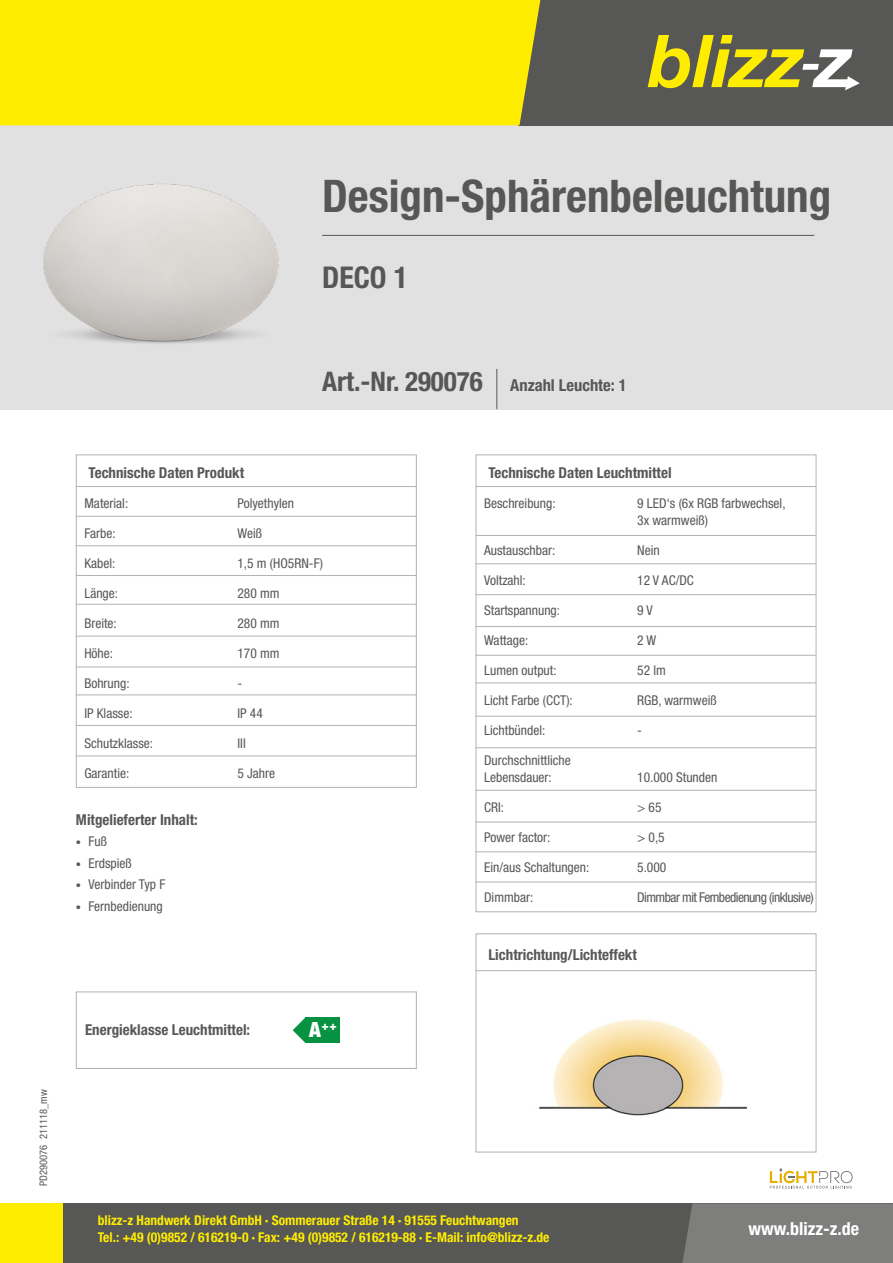
<style>
.page{position:relative;width:893px;height:1263px;background:#fff}
.page>*{position:absolute;margin:0;border:0;box-sizing:border-box;transform-origin:0 0}
.t1{font:700 condensed 45px "Helvetica Neue LT Pro";color:#575756}
.t2{font:700 condensed 30px "Helvetica Neue LT Pro";color:#575756}
.t3{font:700 condensed 18px "Helvetica Neue LT Pro";color:#fff}
.t4{font:700 condensed 16.5px "Helvetica Neue LT Pro";color:#575756}
.t5{font:700 condensed 15px "Helvetica Neue LT Pro";color:#575756}
.t6{font:condensed 13.5px/17.2px "Helvetica Neue LT Pro";color:#575756}
.t7{font:700 condensed 13.5px/16.5px "Helvetica Neue LT Pro";color:#ffed00}
.t8{font:condensed 13.5px "Helvetica Neue LT Pro";letter-spacing:-.04em;color:#575756}
.t9{font:900 condensed 12.3px "Helvetica Neue LT Pro";color:#fff}
.t10{font:condensed 10.5px "Helvetica Neue LT Pro";color:#575756}
.s1{font-size:27px}
.s2{font-size:10.5px}
.s3{font-size:21px}
</style>
<div class="page">
<div style="left:76px;top:454px;width:341px;height:334px;border:1px solid #b3b2b2"></div>
<div style="left:476px;top:933px;width:340px;height:219px;border:1px solid #b3b2b2"></div>
<div style="left:0;top:100px;width:893px;height:309px;background:#e1e1e1"></div>
<div style="left:518px;top:0;width:375px;height:125px;background:#575756"></div>
<div style="left:0;top:0;width:540px;height:125px;background:#ffed00"></div>
<svg style="left:648px;top:35px;width:212px;height:55px"></svg>
<hr style="left:496px;top:369px;width:1px;height:40px;background:#575756">
<hr style="left:76px;top:666px;width:340px;height:1px;background:#b3b2b2">
<hr style="left:76px;top:694px;width:340px;height:1px;background:#b3b2b2">
<hr style="left:76px;top:725px;width:340px;height:1px;background:#b3b2b2">
<hr style="left:76px;top:636px;width:340px;height:1px;background:#b3b2b2">
<hr style="left:76px;top:486px;width:340px;height:1px;background:#b3b2b2">
<hr style="left:76px;top:516px;width:340px;height:1px;background:#b3b2b2">
<hr style="left:76px;top:545px;width:340px;height:1px;background:#b3b2b2">
<hr style="left:76px;top:575px;width:340px;height:1px;background:#b3b2b2">
<hr style="left:76px;top:604px;width:340px;height:1px;background:#b3b2b2">
<div style="left:63px;top:1203px;width:830px;height:60px;background:#575756"></div>
<div style="left:682px;top:1203px;width:211px;height:60px;background:#7e7e7d"></div>
<div style="left:0;top:1203px;width:63px;height:60px;background:#ffed00"></div>
<div style="left:476px;top:454px;width:340px;height:458px;border:1px solid #b3b2b2"></div>
<hr style="left:476px;top:682px;width:340px;height:1px;background:#b3b2b2">
<hr style="left:476px;top:716px;width:340px;height:1px;background:#b3b2b2">
<hr style="left:476px;top:747px;width:340px;height:1px;background:#b3b2b2">
<hr style="left:476px;top:790px;width:340px;height:1px;background:#b3b2b2">
<hr style="left:476px;top:822px;width:340px;height:1px;background:#b3b2b2">
<hr style="left:476px;top:851px;width:340px;height:1px;background:#b3b2b2">
<hr style="left:476px;top:882px;width:340px;height:1px;background:#b3b2b2">
<hr style="left:476px;top:655px;width:340px;height:1px;background:#b3b2b2">
<hr style="left:476px;top:486px;width:340px;height:1px;background:#b3b2b2">
<hr style="left:476px;top:535px;width:340px;height:1px;background:#b3b2b2">
<hr style="left:476px;top:563px;width:340px;height:1px;background:#b3b2b2">
<hr style="left:476px;top:594px;width:340px;height:1px;background:#b3b2b2">
<hr style="left:476px;top:626px;width:340px;height:1px;background:#b3b2b2">
<div style="left:76px;top:991px;width:341px;height:78px;border:1px solid #b3b2b2"></div>
<hr style="left:76px;top:1068px;width:340px;height:1px;background:#b3b2b2">
<hr style="left:476px;top:970px;width:340px;height:1px;background:#b3b2b2">
<hr style="left:322px;top:235px;width:492px;height:1px;background:#575756">
<img style="left:539px;top:1020px;width:209px;height:96px">
<svg style="left:770px;top:1168px;width:83px;height:20px"></svg>
<hr style="left:77px;top:755px;width:340px;height:1px;background:#b3b2b2">
<svg style="left:293px;top:1018px;width:12px;height:25px"></svg>
<div style="left:305px;top:1017px;width:35px;height:26px;background:#069241"></div>
<img style="left:43px;top:184px;width:236px;height:160px">
<h1 class="t1" style="left:322px;top:169px;width:511px">Design-Sphärenbeleuchtung</h1>
<h2 class="t2" style="left:322px;top:259px;width:88px">DECO 1</h2>
<p class="t4" style="left:322px;top:375px;width:306px"><span class="s1">Art.-Nr. 290076</span> Anzahl Leuchte: 1</p>
<p class="t10" style="left:37px;top:1185px;width:98px;rotate:-90deg">PD290076 211118_mw</p>
<p class="t5" style="left:89px;top:463px;width:157px">Technische Daten Produkt</p>
<p class="t6" style="left:84px;top:494px;width:45px">Material:</p>
<p class="t6" style="left:237px;top:494px;width:58px">Polyethylen</p>
<p class="t6" style="left:84px;top:524px;width:33px">Farbe:</p>
<p class="t6" style="left:237px;top:524px;width:26px">Weiß</p>
<p class="t6" style="left:84px;top:554px;width:32px">Kabel:</p>
<p class="t6" style="left:237px;top:554px;width:87px">1,5 m (HO5RN-F)</p>
<p class="t6" style="left:84px;top:584px;width:35px">Länge:</p>
<p class="t6" style="left:237px;top:584px;width:44px">280 mm</p>
<p class="t6" style="left:84px;top:614px;width:34px">Breite:</p>
<p class="t6" style="left:237px;top:614px;width:44px">280 mm</p>
<p class="t6" style="left:84px;top:644px;width:30px">Höhe:</p>
<p class="t6" style="left:237px;top:644px;width:44px">170 mm</p>
<p class="t6" style="left:84px;top:674px;width:47px">Bohrung:</p>
<p class="t6" style="left:237px;top:674px;width:6px">-</p>
<p class="t6" style="left:84px;top:704px;width:50px">IP Klasse:</p>
<p class="t6" style="left:237px;top:704px;width:27px">IP 44</p>
<p class="t6" style="left:84px;top:734px;width:70px">Schutzklasse:</p>
<p class="t6" style="left:237px;top:734px;width:10px">III</p>
<p class="t6" style="left:84px;top:764px;width:46px">Garantie:</p>
<p class="t6" style="left:237px;top:764px;width:39px">5 Jahre</p>
<p class="t5" style="left:76px;top:810px;width:123px">Mitgelieferter Inhalt:</p>
<p class="t6" style="left:76px;top:833px;width:33px"><span class="s2">•</span> Fuß</p>
<p class="t6" style="left:76px;top:854px;width:57px"><span class="s2">•</span> Erdspieß</p>
<p class="t6" style="left:76px;top:876px;width:91px"><span class="s2">•</span> Verbinder Typ F</p>
<p class="t6" style="left:76px;top:897px;width:88px"><span class="s2">•</span> Fernbedienung</p>
<p class="t5" style="left:85px;top:1021px;width:167px">Energieklasse Leuchtmittel:</p>
<p class="t9" style="left:309px;top:1019px;width:29px"><span class="s3">A</span>++</p>
<p class="t5" style="left:488px;top:463px;width:185px">Technische Daten Leuchtmittel</p>
<p class="t6" style="left:484px;top:494px;width:73px">Beschreibung:</p>
<p class="t6" style="left:637px;top:494px;width:150px">9 LED‘s (6x RGB farbwechsel,<br>3x warmweiß)</p>
<p class="t6" style="left:484px;top:541px;width:73px">Austauschbar:</p>
<p class="t6" style="left:637px;top:541px;width:24px">Nein</p>
<p class="t6" style="left:484px;top:571px;width:43px">Voltzahl:</p>
<p class="t6" style="left:637px;top:571px;width:58px">12 V AC/DC</p>
<p class="t6" style="left:484px;top:601px;width:77px">Startspannung:</p>
<p class="t6" style="left:637px;top:601px;width:17px">9 V</p>
<p class="t6" style="left:484px;top:631px;width:46px">Wattage:</p>
<p class="t6" style="left:637px;top:631px;width:20px">2 W</p>
<p class="t6" style="left:484px;top:661px;width:74px">Lumen output:</p>
<p class="t6" style="left:637px;top:661px;width:30px">52 lm</p>
<p class="t6" style="left:484px;top:691px;width:90px">Licht Farbe (CCT):</p>
<p class="t6" style="left:637px;top:691px;width:81px">RGB, warmweiß</p>
<p class="t6" style="left:484px;top:721px;width:63px">Lichtbündel:</p>
<p class="t6" style="left:637px;top:721px;width:6px">-</p>
<p class="t6" style="left:484px;top:751px;width:88px">Durchschnittliche<br>Lebensdauer:</p>
<p class="t6" style="left:637px;top:769px;width:82px">10.000 Stunden</p>
<p class="t6" style="left:484px;top:799px;width:22px">CRI:</p>
<p class="t6" style="left:637px;top:799px;width:26px">&gt; 65</p>
<p class="t6" style="left:484px;top:829px;width:68px">Power factor:</p>
<p class="t6" style="left:637px;top:829px;width:29px">&gt; 0,5</p>
<p class="t6" style="left:484px;top:859px;width:107px">Ein/aus Schaltungen:</p>
<p class="t6" style="left:637px;top:859px;width:31px">5.000</p>
<p class="t6" style="left:484px;top:889px;width:51px">Dimmbar:</p>
<p class="t8" style="left:637px;top:890px;width:178px">Dimmbar mit Fernbedienung (inklusive)</p>
<p class="t5" style="left:488px;top:946px;width:150px">Lichtrichtung/Lichteffekt</p>
<p class="t7" style="left:98px;top:1212px;width:453px">blizz-z Handwerk Direkt GmbH · Sommerauer Straße 14 · 91555 Feuchtwangen<br>Tel.: +49 (0)9852 / 616219-0 · Fax: +49 (0)9852 / 616219-88 · E-Mail: info@blizz-z.de</p>
<h3 class="t3" style="left:748px;top:1218px;width:112px">www.blizz-z.de</h3>
</div>
